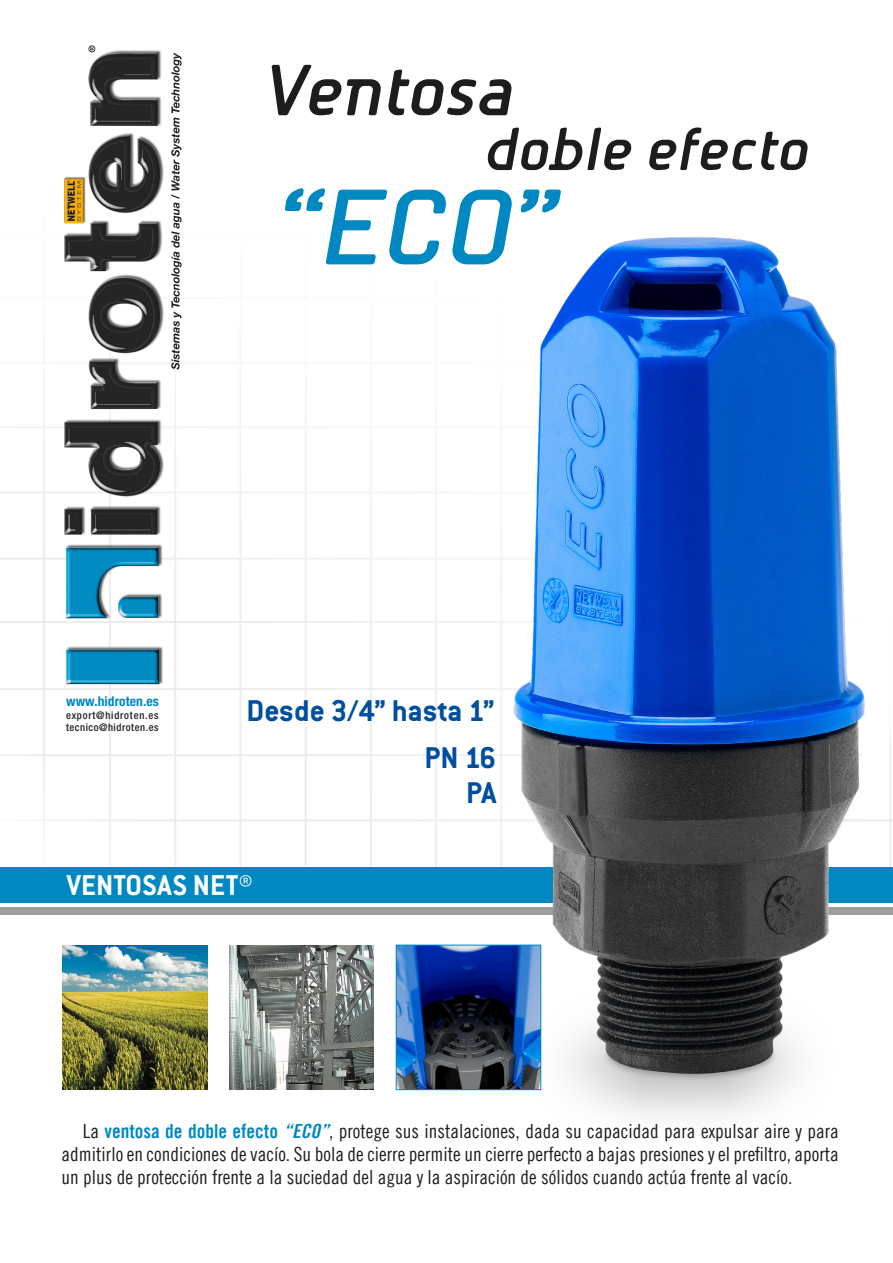
<style>
.page{position:relative;width:893px;height:1263px;background:#fff}
.page>*{position:absolute;margin:0;border:0;box-sizing:border-box;transform-origin:0 0}
.t1{font:italic 700 102.15px "Beta Semi";color:#0088c2}
.t2{font:italic 700 69px "Beta Semi";letter-spacing:-.015em;color:#1d1d1b}
.t3{font:italic 700 58.2px "Beta Semi";color:#1d1d1b}
.t4{font:700 33px/47px "Conduit ITC";letter-spacing:-.005em;color:#004f9f;text-align:right}
.t5{font:700 31.5px "Conduit ITC";color:#fff}
.t6{font:19.5px/23.4px "Trade Gothic LT Cond Eighteen";color:#1d1d1b;text-align:justify}
.t7{font:700 condensed 13.5px "Helvetica Neue LT Std";letter-spacing:.005em;color:#0088c2}
.t8{font:500 condensed 10.5px/12.6px "Helvetica Neue LT Std";letter-spacing:.05em;color:#1d1d1b}
.s1{font-family:"Trade Gothic LT Bold Cond Twenty";color:#0088c2}
.s2{font-family:"Trade Gothic LT Bold Cond Twenty Obl";color:#0088c2}
</style>
<div class="page">
<div style="left:0;top:907px;width:893px;height:8px;background:#9d9d9c"></div>
<div style="left:0;top:867px;width:893px;height:36px;background:#0088c2"></div>
<img style="left:38px;top:45px;width:148px;height:657px">
<img style="left:63px;top:945px;width:144px;height:144px">
<img style="left:229px;top:945px;width:145px;height:145px">
<img style="left:398px;top:947px;width:40px;height:141px">
<div style="left:396px;top:945px;width:145px;height:145px;border:1px solid #0088c2"></div>
<img style="left:438px;top:236px;width:455px;height:881px">
<h2 class="t2" style="left:264px;top:50px;width:254px">Ventosa</h2>
<h3 class="t3" style="left:486px;top:115px;width:327px">doble efecto</h3>
<h1 class="t1" style="left:275px;top:168px;width:286px">“ECO”</h1>
<p class="t7" style="left:66px;top:693px;width:94px">www.hidroten.es</p>
<p class="t8" style="left:66px;top:709px;width:94px">export@hidroten.es tecnico@hidroten.es</p>
<h3 class="t4" style="left:247px;top:687px;width:251px">Desde 3/4” hasta 1”<br>PN 16</h3>
<h3 class="t4" style="left:466px;top:768px;width:32px">PA</h3>
<h3 class="t5" style="left:67px;top:866px;width:188px">VENTOSAS NET®</h3>
<p class="t6" style="left:62px;top:1119px;width:779px;text-indent:21px">La <span class="s1">ventosa de doble efecto</span> <span class="s2">“ECO”</span>, protege sus instalaciones, dada su capacidad para expulsar aire y para admitirlo en condiciones de vacío. Su bola de cierre permite un cierre perfecto a bajas presiones y el prefiltro, aporta un plus de protección frente a la suciedad del agua y la aspiración de sólidos cuando actúa frente al vacío.</p>
</div>
